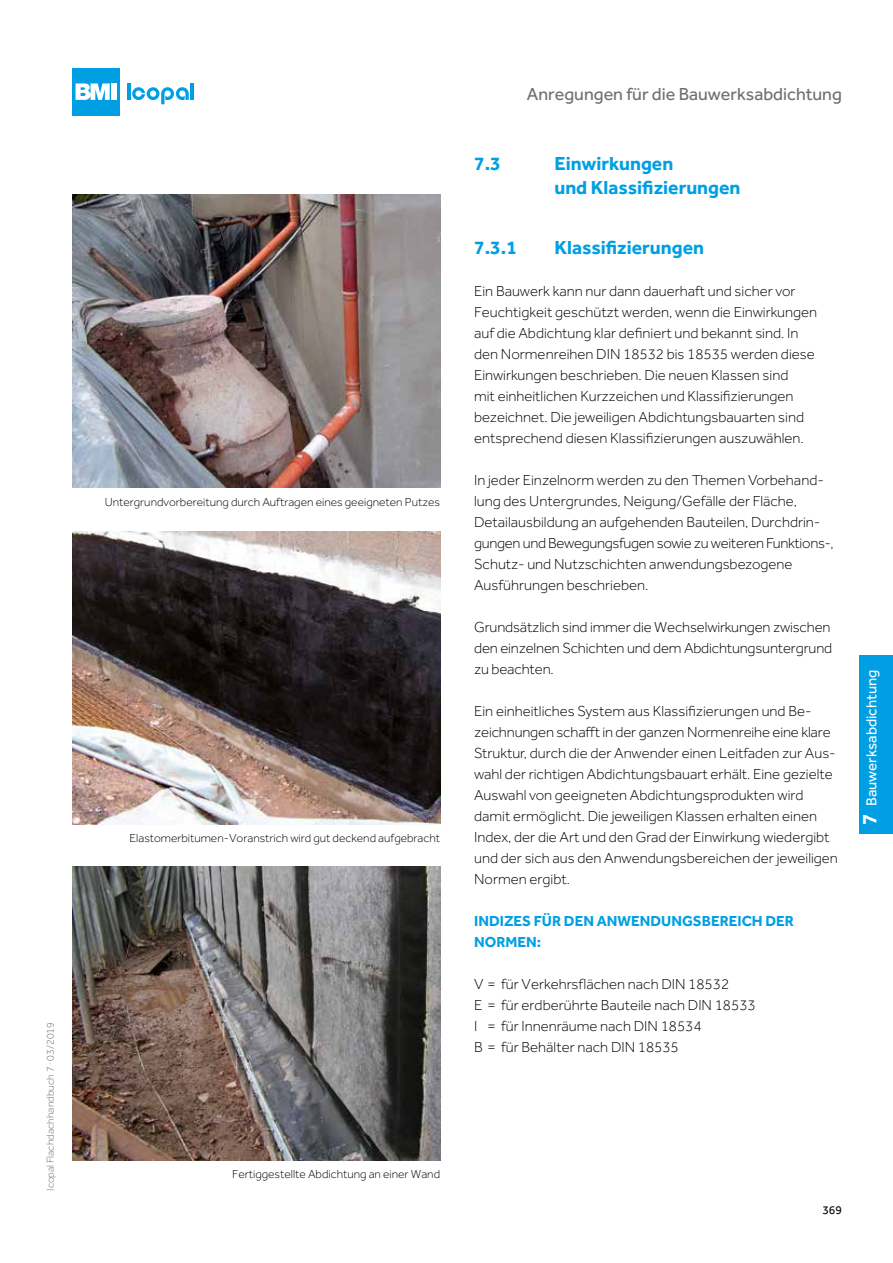
<style>
.page{position:relative;width:893px;height:1263px;background:#fff}
.page>*{position:absolute;margin:0;border:0;box-sizing:border-box;transform-origin:0 0}
.t1{font:700 19.5px/24px "Effra";color:#009fe3}
.t2{font:18px "Effra";color:#706f6f}
.t3{font:300 15px/21px "Effra";color:#000}
.t4{font:700 15px/21px "Effra";color:#009fe3}
.t5{font:15px "Effra";color:#fff}
.t6{font:300 12px "Effra";color:#000}
.t7{font:12px "Effra";color:#000}
.t8{font:300 10.5px "Effra";color:#706f6f}
.s1{font-weight:700;font-size:21px}
</style>
<div class="page">
<hr style="left:191px;top:83px;width:3px;height:17px;background:#009fe3">
<svg style="left:127px;top:83px;width:62px;height:21px"></svg>
<div style="left:72px;top:68px;width:48px;height:48px;background:#009fe3"></div>
<svg style="left:76px;top:83px;width:34px;height:17px"></svg>
<div style="left:111px;top:83px;width:5px;height:17px;background:#fff"></div>
<div style="left:859px;top:655px;width:34px;height:178px;background:#009fe3"></div>
<img style="left:72px;top:867px;width:368px;height:293px">
<img style="left:72px;top:194px;width:368px;height:294px">
<img style="left:72px;top:531px;width:368px;height:294px">
<p class="t8" style="left:44px;top:1191px;width:170px;rotate:-90deg">Icopal Flachdachhandbuch 7 · 03/2019</p>
<p class="t6" style="left:105px;top:495px;width:337px">Untergrundvorbereitung durch Auftragen eines geeigneten Putzes</p>
<p class="t6" style="left:130px;top:831px;width:312px">Elastomerbitumen-Voranstrich wird gut deckend aufgebracht</p>
<h1 class="t1" style="left:474px;top:151px;width:28px">7.3</h1>
<p class="t2" style="left:527px;top:84px;width:317px">Anregungen für die Bauwerksabdichtung</p>
<h1 class="t1" style="left:554px;top:151px;width:188px">Einwirkungen<br>und Klassifizierungen</h1>
<h1 class="t1" style="left:554px;top:235px;width:151px">Klassifizierungen</h1>
<p class="t3" style="left:474px;top:280px;width:344px">Ein Bauwerk kann nur dann dauerhaft und sicher vor Feuchtigkeit geschützt werden, wenn die Einwirkungen auf die Abdichtung klar definiert und bekannt sind. In den Normenreihen DIN 18532 bis 18535 werden diese Einwirkungen beschrieben. Die neuen Klassen sind<br>mit einheitlichen Kurzzeichen und Klassifizierungen bezeichnet. Die jeweiligen Abdichtungsbauarten sind entsprechend diesen Klassifizierungen auszuwählen.</p>
<p class="t3" style="left:474px;top:469px;width:361px">In jeder Einzelnorm werden zu den Themen Vorbehand&shy;lung des Untergrundes, Neigung/Gefälle der Fläche, Detailausbildung an aufgehenden Bauteilen, Durchdrin&shy;gungen und Bewegungsfugen sowie zu weiteren Funktions-, Schutz- und Nutzschichten anwendungsbezogene Ausführungen beschrieben.</p>
<p class="t3" style="left:474px;top:616px;width:360px;text-align:justify">Grundsätzlich sind immer die Wechselwirkungen zwischen den einzelnen Schichten und dem Abdichtungsuntergrund zu beachten.</p>
<p class="t3" style="left:474px;top:700px;width:365px">Ein einheitliches System aus Klassifizierungen und Be&shy;zeichnungen schafft in der ganzen Normenreihe eine klare Struktur, durch die der Anwender einen Leitfaden zur Aus&shy;wahl der richtigen Abdichtungsbauart erhält. Eine gezielte Auswahl von geeigneten Abdichtungsprodukten wird damit ermöglicht. Die jeweiligen Klassen erhalten einen Index, der die Art und den Grad der Einwirkung wiedergibt und der sich aus den Anwendungsbereichen der jeweiligen Normen ergibt.</p>
<p class="t4" style="left:474px;top:910px;width:321px">INDIZES FÜR DEN ANWENDUNGSBEREICH DER<br>NORMEN:</p>
<p class="t3" style="left:474px;top:973px;width:283px">V = für Verkehrsflächen nach DIN 18532<br>E = für erdberührte Bauteile nach DIN 18533<br>I = für Innenräume nach DIN 18534<br>B = für Behälter nach DIN 18535</p>
<h1 class="t1" style="left:474px;top:235px;width:44px">7.3.1</h1>
<p class="t5" style="left:863px;top:825px;width:157px;rotate:-90deg"><span class="s1">7</span> Bauwerksabdichtung</p>
<p class="t6" style="left:232px;top:1167px;width:209px">Fertiggestellte Abdichtung an einer Wand</p>
<p class="t7" style="left:822px;top:1203px;width:21px">369</p>
</div>
